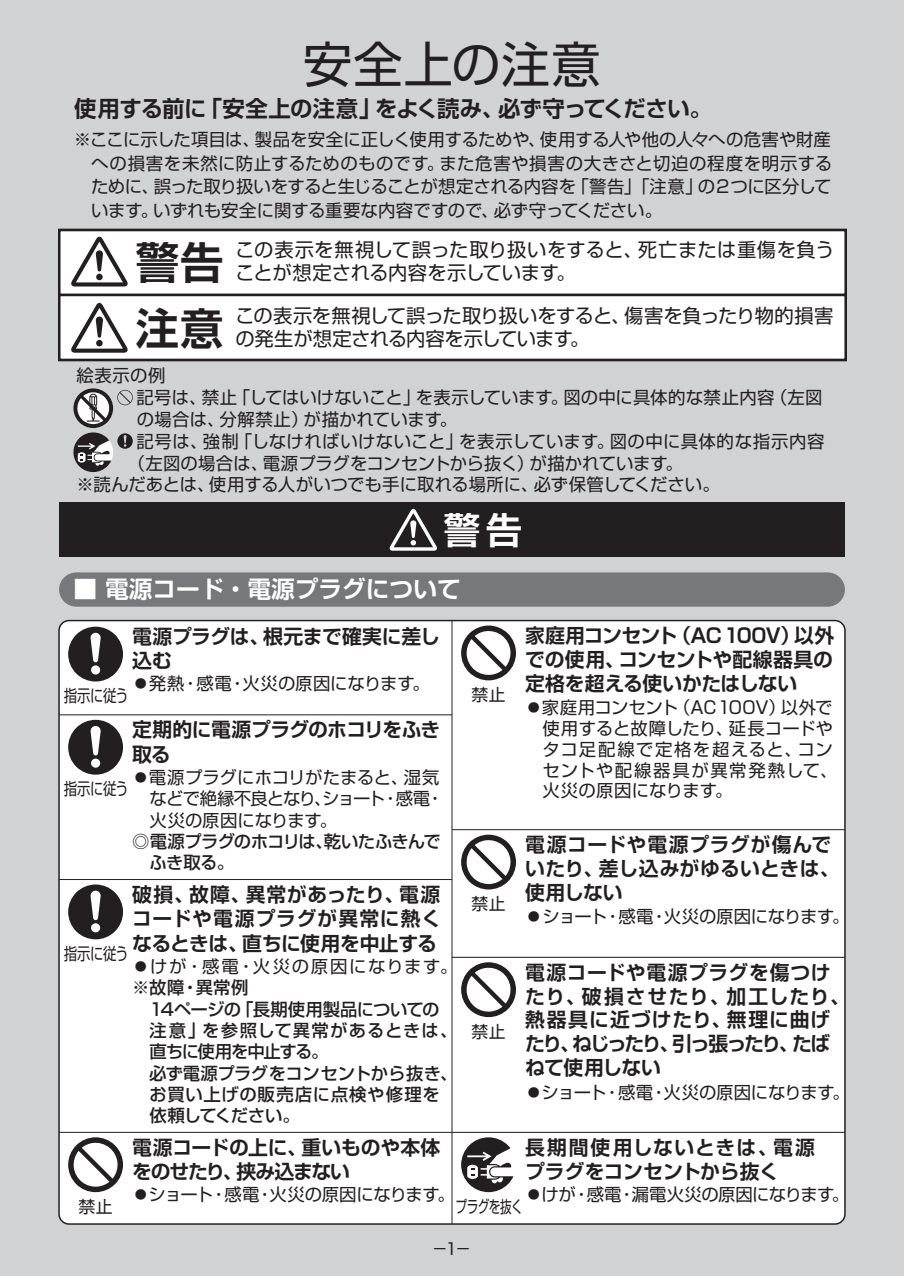
<style>
.page{position:relative;width:904px;height:1276px;background:#fff}
.page>*{position:absolute;margin:0;border:0;box-sizing:border-box;transform-origin:0 0}
.t1{font:49.18px "Shin Go Pro";letter-spacing:.02em;color:#231f20}
.t2{font:700 43.4px "Shin Go Pro De";color:#231f20}
.t3{font:700 36.4px "Shin Go Pro De";color:#fff}
.t4{font:700 23.62px "Shin Go Pro De";color:#fff}
.t5{font:700 22.4px "Shin Go Pro De";letter-spacing:-.025em;color:#231f20}
.t6{font:700 19.78px/24.3px "Shin Go Pro De";color:#231f20;text-align:justify}
.t7{font:700 19.78px/23.8px "Shin Go Pro De";letter-spacing:.03em;color:#231f20}
.t8{font:700 19.78px/23.8px "Shin Go Pro De";letter-spacing:.02em;color:#231f20}
.t9{font:700 19.78px/24.3px "Shin Go Pro De";letter-spacing:-.03em;color:#231f20}
.t10{font:700 19.78px/24.3px "Shin Go Pro De";letter-spacing:-.035em;color:#231f20}
.t11{font:19.25px/22.8px "Shin Go Pro";letter-spacing:-.03em;color:#231f20}
.t12{font:19.25px "Shin Go Pro";letter-spacing:.02em;color:#231f20}
.t13{font:19.25px "Shin Go Pro";letter-spacing:-.01em;color:#231f20}
.t14{font:17.32px/23.6px "Shin Go Pro";letter-spacing:.005em;color:#231f20}
.t15{font:17.32px/20.8px "Shin Go Pro";letter-spacing:.03em;color:#231f20}
.t16{font:500 17.32px "Shin Go Pro";letter-spacing:-.015em;color:#231f20}
.t17{font:17.32px "Shin Go Pro";letter-spacing:-.015em;color:#231f20}
.t18{font:17.32px "Shin Go Pro";letter-spacing:.025em;color:#231f20}
.t19{font:500 17.32px/21.3px "Shin Go Pro";letter-spacing:-.04em;color:#231f20}
.t20{font:17.32px "Shin Go Pro";letter-spacing:-.02em;color:#231f20}
.t21{font:17.32px "Shin Go Pro";letter-spacing:-.025em;color:#231f20}
.t22{font:17.32px "Shin Go Pro";letter-spacing:.095em;color:#231f20}
.t23{font:500 17.32px "Shin Go Pro";letter-spacing:.06em;color:#231f20}
.t24{font:500 17.32px "Shin Go Pro";letter-spacing:.04em;color:#231f20}
.t25{font:500 17.32px "Shin Go Pro";letter-spacing:-.075em;color:#231f20}
.t26{font:500 17.32px "Shin Go Pro";letter-spacing:-.05em;color:#231f20}
.t27{font:16.8px "Shin Go Pro";letter-spacing:-.035em;color:#231f20;scale:.8 1}
.t28{font:16.8px "Shin Go Pro";letter-spacing:-.035em;color:#231f20}
.t29{font:16.8px "Shin Go Pro";letter-spacing:-.035em;color:#231f20;scale:.7 1}
.t30{font:16.1px "Shin Go Pro";color:#231f20}
</style>
<div class="page">
<div style="left:0;top:0;width:903px;height:1275px;background:#d1d2d4"></div>
<div style="left:59px;top:620px;width:785px;height:603px;background:#fff;border-radius:10px"></div>
<hr style="left:451px;top:620px;width:1px;height:603px;background:#231f20">
<div style="left:59px;top:572px;width:785px;height:34px;background:#76787b;border-radius:17px"></div>
<div style="left:59px;top:502px;width:785px;height:55px;background:#231f20"></div>
<svg style="left:389px;top:509px;width:48px;height:41px"></svg>
<hr style="left:59px;top:879px;width:393px;height:1px;background:#231f20">
<svg style="left:68px;top:884px;width:55px;height:55px"></svg>
<hr style="left:452px;top:829px;width:392px;height:1px;background:#231f20">
<svg style="left:461px;top:834px;width:55px;height:55px"></svg>
<svg style="left:68px;top:626px;width:55px;height:55px"></svg>
<hr style="left:59px;top:1131px;width:393px;height:1px;background:#231f20">
<svg style="left:68px;top:1137px;width:55px;height:55px"></svg>
<svg style="left:461px;top:962px;width:55px;height:55px"></svg>
<hr style="left:452px;top:956px;width:392px;height:1px;background:#231f20">
<hr style="left:452px;top:1131px;width:392px;height:1px;background:#231f20">
<svg style="left:461px;top:1137px;width:52px;height:55px"></svg>
<hr style="left:59px;top:714px;width:393px;height:1px;background:#231f20">
<svg style="left:68px;top:719px;width:55px;height:55px"></svg>
<div style="left:59px;top:230px;width:786px;height:65px;background:#fff"></div>
<div style="left:58px;top:229px;width:788px;height:67px;border:2px solid #231f20"></div>
<div style="left:59px;top:295px;width:786px;height:65px;background:#fff"></div>
<div style="left:58px;top:294px;width:788px;height:67px;border:2px solid #231f20"></div>
<svg style="left:71px;top:236px;width:57px;height:50px"></svg>
<svg style="left:71px;top:302px;width:57px;height:51px"></svg>
<svg style="left:73px;top:388px;width:60px;height:84px"></svg>
<svg style="left:461px;top:625px;width:55px;height:55px"></svg>
<h1 class="t1" style="left:303px;top:24px;width:299px">安全上の注意</h1>
<p class="t5" style="left:74px;top:91px;width:639px">使用する前に「安全上の注意」をよく読み、必ず守ってください。</p>
<p class="t14" style="left:91px;top:125px;width:742px;text-align:justify;text-indent:-17px">※ここに示した項目は、製品を安全に正しく使用するためや、使用する人や他の人々への危害や財産への損害を未然に防止するためのものです。また危害や損害の大きさと切迫の程度を明示するために、誤った取り扱いをすると生じることが想定される内容を「警告」「注意」の２つに区分しています。いずれも安全に関する重要な内容ですので、必ず守ってください。　</p>
<h2 class="t2" style="left:136px;top:226px;width:89px">警告</h2>
<p class="t12" style="left:235px;top:234px;width:600px">この表示を無視して誤った取り扱いをすると、死亡または重傷を負う</p>
<p class="t13" style="left:235px;top:257px;width:342px">ことが想定される内容を示しています。</p>
<p class="t11" style="left:235px;top:302px;width:599px">この表示を無視して誤った取り扱いをすると、傷害を負ったり物的損害の発生が想定される内容を示しています。</p>
<h2 class="t2" style="left:136px;top:293px;width:89px">注意</h2>
<p class="t14" style="left:76px;top:362px;width:90px">絵表示の例</p>
<p class="t14" style="left:136px;top:384px;width:687px">記号は、禁止「してはいけないこと」を表示しています。図の中に具体的な禁止内容（左図</p>
<p class="t14" style="left:137px;top:405px;width:322px">の場合は、分解禁止）が描かれています。</p>
<p class="t18" style="left:136px;top:427px;width:689px">記号は、強制「しなければいけないこと」を表示しています。図の中に具体的な指示内容</p>
<p class="t14" style="left:128px;top:449px;width:556px">（左図の場合は、電源プラグをコンセントから抜く）が描かれています。</p>
<p class="t14" style="left:76px;top:471px;width:644px">※読んだあとは、使用する人がいつでも手に取れる場所に、必ず保管してください。</p>
<h3 class="t3" style="left:444px;top:500px;width:80px">警告</h3>
<h3 class="t4" style="left:74px;top:570px;width:388px">■ 電源コード・電源プラグについて</h3>
<p class="t6" style="left:132px;top:621px;width:309px">電源プラグは、根元まで確実に差し込む</p>
<p class="t14" style="left:132px;top:670px;width:299px">●発熱・感電・火災の原因になります。</p>
<p class="t27" style="left:64px;top:682px;width:82px">指示に従う</p>
<p class="t10" style="left:132px;top:715px;width:310px">定期的に電源プラグのホコリをふき取る</p>
<p class="t14" style="left:149px;top:764px;width:296px;line-height:21.3px;text-indent:-17px">●電源プラグにホコリがたまると、湿気などで絶縁不良となり、ショート・感電・火災の原因になります。</p>
<p class="t19" style="left:149px;top:828px;width:293px;text-indent:-17px">◎電源プラグのホコリは、乾いたふきんでふき取る。</p>
<p class="t27" style="left:64px;top:775px;width:82px">指示に従う</p>
<p class="t6" style="left:132px;top:879px;width:310px">破損、故障、異常があったり、電源コードや電源プラグが異常に熱くなるときは、直ちに使用を中止する</p>
<p class="t22" style="left:132px;top:952px;width:326px">●けが・感電・火災の原因になります。</p>
<p class="t16" style="left:132px;top:973px;width:118px">※故障・異常例</p>
<p class="t16" style="left:149px;top:994px;width:291px">14ページの「長期使用製品についての</p>
<p class="t23" style="left:149px;top:1016px;width:309px">注意」を参照して異常があるときは、</p>
<p class="t25" style="left:149px;top:1037px;width:180px">直ちに使用を中止する。</p>
<p class="t16" style="left:132px;top:1058px;width:327px">　必ず電源プラグをコンセントから抜き、</p>
<p class="t24" style="left:149px;top:1080px;width:292px">お買い上げの販売店に点検や修理を</p>
<p class="t26" style="left:149px;top:1101px;width:152px">依頼してください。</p>
<p class="t27" style="left:64px;top:939px;width:82px">指示に従う</p>
<p class="t28" style="left:471px;top:681px;width:36px">禁止</p>
<p class="t28" style="left:471px;top:890px;width:36px">禁止</p>
<p class="t28" style="left:471px;top:1017px;width:36px">禁止</p>
<p class="t6" style="left:525px;top:621px;width:310px;line-height:23.8px">家庭用コンセント（AC100V）以外での使用、コンセントや配線器具の定格を超える使いかたはしない</p>
<p class="t15" style="left:542px;top:695px;width:297px;text-indent:-17px">●家庭用コンセント（AC100V）以外で使用すると故障したり、延長コードやタコ足配線で定格を超えると、コンセントや配線器具が異常発熱して、火災の原因になります。</p>
<p class="t8" style="left:525px;top:830px;width:316px">電源コードや電源プラグが傷んでいたり、差し込みがゆるいときは、使用しない</p>
<p class="t17" style="left:525px;top:902px;width:326px">●ショート・感電・火災の原因になります。</p>
<p class="t7" style="left:525px;top:957px;width:326px">電源コードや電源プラグを傷つけたり、破損させたり、加工したり、熱器具に近づけたり、無理に曲げたり、ねじったり、引っ張ったり、たばねて使用しない</p>
<p class="t17" style="left:525px;top:1078px;width:326px">●ショート・感電・火災の原因になります。</p>
<p class="t28" style="left:78px;top:1192px;width:36px">禁止</p>
<p class="t9" style="left:132px;top:1132px;width:309px">電源コードの上に、重いものや本体をのせたり、挟み込まない</p>
<p class="t20" style="left:132px;top:1180px;width:324px">●ショート・感電・火災の原因になります。</p>
<p class="t8" style="left:525px;top:1132px;width:291px;line-height:24.3px">長期間使用しないときは、電源プラグをコンセントから抜く</p>
<p class="t21" style="left:525px;top:1180px;width:325px">●けが・感電・漏電火災の原因になります。</p>
<p class="t29" style="left:455px;top:1192px;width:97px">プラグを抜く</p>
<p class="t30" style="left:431px;top:1235px;width:41px">－1－</p>
</div>
